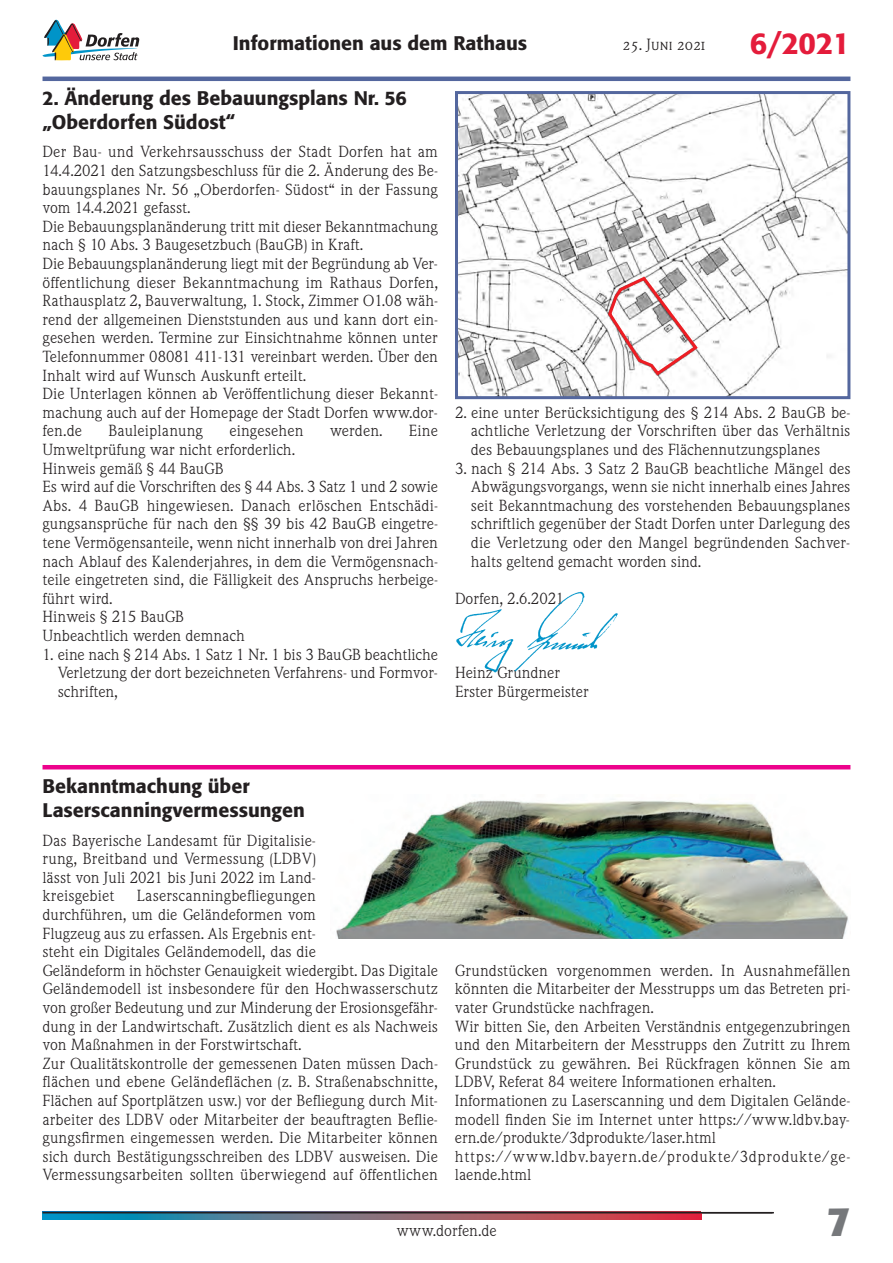
<style>
.page{position:relative;width:893px;height:1263px;background:#fff}
.page>*{position:absolute;margin:0;border:0;box-sizing:border-box;transform-origin:0 0}
.t1{font:700 40.5px "Formata";color:#76787b}
.t2{font:500 30px "Formata";color:#e41c3b}
.t3{font:500 19.5px/24px "Formata";color:#231f20}
.t4{font:15px/18.6px "Weidemann SB";color:#231f20}
.t5{font:15px "Weidemann SB Caps";color:#231f20}
</style>
<div class="page">
<svg style="left:43px;top:20px;width:96px;height:40px"></svg>
<hr style="left:43px;top:1212px;width:731px;height:1px;background:#231f20">
<svg style="left:43px;top:1213px;width:658px;height:6px;background:#726477"></svg>
<hr style="left:43px;top:765px;width:807px;height:4px;background:#ed028c">
<img style="left:336px;top:800px;width:513px;height:139px">
<hr style="left:43px;top:77px;width:807px;height:4px;background:#54679e">
<img style="left:459px;top:95px;width:387px;height:300px">
<div style="left:455px;top:91px;width:395px;height:308px;border:3px solid #54679e"></div>
<img style="left:456px;top:591px;width:162px;height:82px">
<svg style="left:608px;top:277px;width:90px;height:98px"></svg>
<h3 class="t3" style="left:233px;top:33px;width:296px">Informationen aus dem Rathaus</h3>
<p class="t5" style="left:623px;top:36px;width:84px">25. Juni 2021</p>
<h2 class="t2" style="left:750px;top:30px;width:102px">6/2021</h2>
<h3 class="t3" style="left:43px;top:88px;width:366px">2. Änderung des Bebauungsplans Nr. 56 „Oberdorfen Südost“</h3>
<p class="t4" style="left:43px;top:143px;width:397px">Der Bau- und Verkehrsausschuss der Stadt Dorfen hat am 14.4.2021 den Satzungsbeschluss für die 2. Änderung des Be&shy;bauungsplanes Nr. 56 „Oberdorfen- Südost“ in der Fassung vom 14.4.2021 gefasst.<br>Die Bebauungsplanänderung tritt mit dieser Bekanntmachung nach § 10 Abs. 3 Baugesetzbuch (BauGB) in Kraft.<br>Die Bebauungsplanänderung liegt mit der Begründung ab Ver&shy;öffentlichung dieser Bekanntmachung im Rathaus Dorfen, Rathausplatz 2, Bauverwaltung, 1. Stock, Zimmer O1.08 wäh&shy;rend der allgemeinen Dienststunden aus und kann dort ein&shy;gesehen werden. Termine zur Einsichtnahme können unter Telefonnummer 08081 411-131 vereinbart werden. Über den Inhalt wird auf Wunsch Auskunft erteilt.<br>Die Unterlagen können ab Veröffentlichung dieser Bekannt&shy;machung auch auf der Homepage der Stadt Dorfen www.dor&shy;fen.de</p>
<p class="t4" style="left:108px;top:422px;width:96px">Bauleiplanung</p>
<p class="t4" style="left:229px;top:422px;width:76px">eingesehen</p>
<p class="t4" style="left:330px;top:422px;width:54px">werden.</p>
<p class="t4" style="left:409px;top:422px;width:31px">Eine</p>
<p class="t4" style="left:43px;top:440px;width:397px">Umweltprüfung war nicht erforderlich.<br>Hinweis gemäß § 44 BauGB<br>Es wird auf die Vorschriften des § 44 Abs. 3 Satz 1 und 2 sowie Abs. 4 BauGB hingewiesen. Danach erlöschen Entschädi&shy;gungsansprüche für nach den §§ 39 bis 42 BauGB eingetre&shy;tene Vermögensanteile, wenn nicht innerhalb von drei Jahren nach Ablauf des Kalenderjahres, in dem die Vermögensnach&shy;teile eingetreten sind, die Fälligkeit des Anspruchs herbeige&shy;führt wird.<br>Hinweis § 215 BauGB<br>Unbeachtlich werden demnach</p>
<p class="t4" style="left:58px;top:645px;width:382px;text-align:justify;text-indent:-15px">1. eine nach § 214 Abs. 1 Satz 1 Nr. 1 bis 3 BauGB beachtliche Verletzung der dort bezeichneten Verfahrens- und Formvor&shy;schriften,</p>
<p class="t4" style="left:471px;top:403px;width:381px;text-align:justify;text-indent:-16px">2. eine unter Berücksichtigung des § 214 Abs. 2 BauGB be&shy;achtliche Verletzung der Vorschriften über das Verhältnis des Bebauungsplanes und des Flächennutzungsplanes</p>
<p class="t4" style="left:471px;top:459px;width:381px;text-align:justify;text-indent:-16px">3. nach § 214 Abs. 3 Satz 2 BauGB beachtliche Mängel des Abwägungsvorgangs, wenn sie nicht innerhalb eines Jahres seit Bekanntmachung des vorstehenden Bebauungsplanes schriftlich gegenüber der Stadt Dorfen unter Darlegung des die Verletzung oder den Mangel begründenden Sachver&shy;halts geltend gemacht worden sind.</p>
<p class="t4" style="left:455px;top:589px;width:111px">Dorfen, 2.6.2021</p>
<p class="t4" style="left:455px;top:664px;width:135px">Heinz Grundner<br>Erster Bürgermeister</p>
<h3 class="t3" style="left:43px;top:776px;width:264px">Bekanntmachung über<br>Laserscanningvermessungen</h3>
<p class="t4" style="left:43px;top:831px;width:275px;text-align:justify">Das Bayerische Landesamt für Digitalisie&shy;rung, Breitband und Vermessung (LDBV) lässt von Juli 2021 bis Juni 2022 im Land&shy;kreisgebiet</p>
<p class="t4" style="left:42px;top:887px;width:397px;text-indent:95px">Laserscanningbefliegungen<br>durchführen, um die Geländeformen vom<br>Flugzeug aus zu erfassen. Als Ergebnis ent-<br>steht ein Digitales Geländemodell, das die<br>Geländeform in höchster Genauigkeit wiedergibt. Das Digitale Geländemodell ist insbesondere für den Hochwasserschutz von großer Bedeutung und zur Minderung der Erosionsgefähr&shy;dung in der Landwirtschaft. Zusätzlich dient es als Nachweis von Maßnahmen in der Forstwirtschaft.<br>Zur Qualitätskontrolle der gemessenen Daten müssen Dach&shy;flächen und ebene Geländeflächen (z. B. Straßenabschnitte, Flächen auf Sportplätzen usw.) vor der Befliegung durch Mit&shy;arbeiter des LDBV oder Mitarbeiter der beauftragten Beflie&shy;gungsfirmen eingemessen werden. Die Mitarbeiter können sich durch Bestätigungsschreiben des LDBV ausweisen. Die Vermessungsarbeiten sollten überwiegend auf öffentlichen</p>
<p class="t4" style="left:455px;top:961px;width:397px">Grundstücken vorgenommen werden. In Ausnahmefällen könnten die Mitarbeiter der Messtrupps um das Betreten pri&shy;vater Grundstücke nachfragen.<br>Wir bitten Sie, den Arbeiten Verständnis entgegenzubringen und den Mitarbeitern der Messtrupps den Zutritt zu Ihrem Grundstück zu gewähren. Bei Rückfragen können Sie am LDBV, Referat 84 weitere Informationen erhalten.<br>Informationen zu Laserscanning und dem Digitalen Gelände&shy;modell finden Sie im Internet unter https://www.ldbv.bay&shy;ern.de/produkte/3dprodukte/laser.html https://www.ldbv.bayern.de/produkte/3dprodukte/ge&shy;laende.html</p>
<p class="t4" style="left:396px;top:1222px;width:102px">www.dorfen.de</p>
<h1 class="t1" style="left:827px;top:1204px;width:25px">7</h1>
</div>
